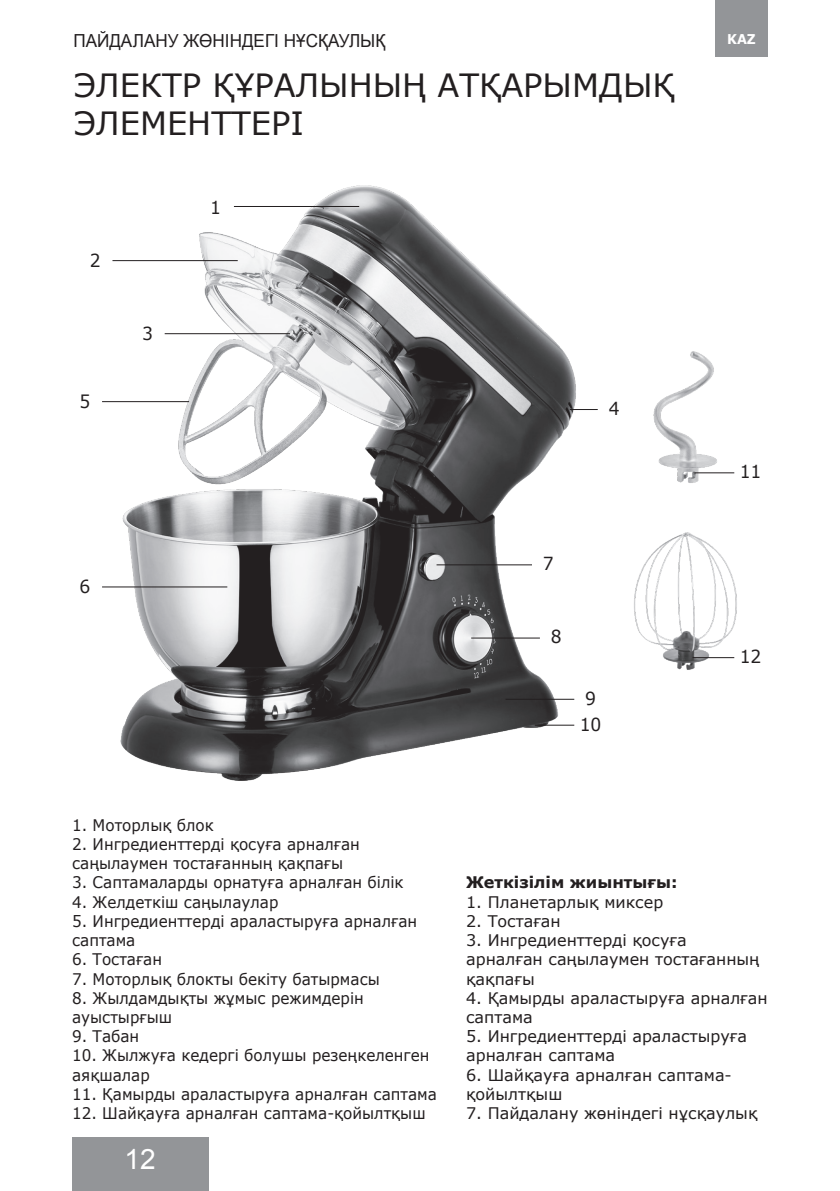
<style>
.page{position:relative;width:840px;height:1191px;background:#fff}
.page>*{position:absolute;margin:0;border:0;box-sizing:border-box;transform-origin:0 0}
.t1{font:32px/38.4px "Verdana";color:#231f20}
.t2{font:28px "Verdana";color:#fff}
.t3{font:18px "Arial";color:#231f20;scale:.95 1}
.t4{font:18px/25.8px "Verdana";color:#231f20;text-align:center;scale:.95 1}
.t5{font:16px/19.2px "Verdana";color:#231f20;scale:.95 1}
.t6{font:16px/19.2px "Verdana";color:#231f20}
.t7{font:700 16px "Verdana";color:#231f20}
.t8{font:700 13.6px "Verdana";color:#fff;scale:.95 1}
.s1{font-family:"Arial"}
</style>
<div class="page">
<div style="left:714px;top:0;width:53px;height:57px;background:#939598"></div>
<div style="left:72px;top:1137px;width:136px;height:54px;background:#939598"></div>
<img style="left:102px;top:185px;width:496px;height:596px">
<img style="left:653px;top:351px;width:82px;height:132px">
<img style="left:634px;top:532px;width:103px;height:138px">
<hr style="left:234px;top:206px;width:125px;height:1px;background:#231f20">
<hr style="left:112px;top:260px;width:125px;height:1px;background:#231f20">
<hr style="left:165px;top:333px;width:125px;height:1px;background:#231f20">
<hr style="left:102px;top:401px;width:87px;height:1px;background:#231f20">
<hr style="left:102px;top:586px;width:125px;height:1px;background:#231f20">
<svg style="left:569px;top:409px;width:28px;height:1px"></svg>
<hr style="left:436px;top:564px;width:95px;height:1px;background:#231f20">
<hr style="left:471px;top:637px;width:68px;height:1px;background:#231f20">
<hr style="left:505px;top:699px;width:69px;height:1px;background:#231f20">
<hr style="left:534px;top:724px;width:40px;height:1px;background:#231f20">
<hr style="left:694px;top:472px;width:39px;height:1px;background:#231f20">
<hr style="left:692px;top:657px;width:41px;height:1px;background:#231f20">
<p class="t3" style="left:73px;top:29px;width:330px">ПАЙДАЛАНУ ЖӨНІНДЕГІ НҰСҚАУЛЫҚ</p>
<h1 class="t1" style="left:74px;top:65px;width:602px">ЭЛЕКТР ҚҰРАЛЫНЫҢ АТҚАРЫМДЫҚ<br>ЭЛЕМЕНТТЕРІ</h1>
<p class="t4" style="left:90px;top:247px;width:13px">2</p>
<p class="t4" style="left:79px;top:388px;width:13px">5</p>
<p class="t4" style="left:142px;top:320px;width:13px">3</p>
<p class="t4" style="left:210px;top:194px;width:13px">1</p>
<p class="t4" style="left:79px;top:573px;width:13px">6</p>
<p class="t4" style="left:608px;top:395px;width:13px">4</p>
<p class="t4" style="left:542px;top:550px;width:13px">7</p>
<p class="t4" style="left:550px;top:624px;width:13px">8</p>
<p class="t4" style="left:579px;top:685px;width:24px">9<br>10</p>
<p class="t8" style="left:726px;top:30px;width:32px">KAZ</p>
<p class="t4" style="left:739px;top:458px;width:24px">11</p>
<p class="t4" style="left:739px;top:643px;width:24px">12</p>
<p class="t5" style="left:72px;top:815px;width:151px">1. Моторлық блок</p>
<p class="t5" style="left:72px;top:834px;width:304px">2. Ингредиенттерді қосуға арналған саңылаумен тостағанның қақпағы</p>
<p class="t5" style="left:72px;top:873px;width:350px">3. Саптамаларды орнатуға арналған білік</p>
<p class="t5" style="left:72px;top:892px;width:219px">4. Желдеткіш саңылаулар</p>
<p class="t5" style="left:72px;top:911px;width:364px">5. Ингредиенттерді араластыруға арналған саптама</p>
<p class="t5" style="left:72px;top:949px;width:96px">6. Тостаған</p>
<p class="t5" style="left:72px;top:969px;width:325px">7. Моторлық блокты бекіту батырмасы</p>
<p class="t5" style="left:72px;top:988px;width:308px">8. Жылдамдықты жұмыс режимдерін ауыстырғыш</p>
<p class="t5" style="left:72px;top:1026px;width:72px">9. Табан</p>
<p class="t5" style="left:72px;top:1045px;width:377px">10. Жылжуға кедергi болушы резеңкеленген аяқшалар</p>
<p class="t5" style="left:72px;top:1084px;width:385px">11. Қамырды араластыруға арналған саптама</p>
<p class="t5" style="left:72px;top:1103px;width:373px">12. Шайқауға арналған саптама-қойылтқыш</p>
<h2 class="t2" style="left:122px;top:1132px;width:37px">12<span class="s1">12</span></h2>
<p class="t7" style="left:466px;top:871px;width:213px">Жеткізілім жиынтығы:</p>
<p class="t6" style="left:466px;top:892px;width:199px">1. Планетарлық миксер</p>
<p class="t6" style="left:466px;top:911px;width:96px">2. Тостаған</p>
<p class="t6" style="left:466px;top:930px;width:295px">3. Ингредиенттерді қосуға арналған саңылаумен тостағанның қақпағы</p>
<p class="t6" style="left:466px;top:988px;width:303px">4. Қамырды араластыруға арналған саптама</p>
<p class="t6" style="left:466px;top:1026px;width:282px">5. Ингредиенттерді араластыруға арналған саптама</p>
<p class="t6" style="left:466px;top:1065px;width:267px">6. Шайқауға арналған саптама&shy;қойылтқыш</p>
<p class="t6" style="left:466px;top:1103px;width:293px">7. Пайдалану жөніндегі нұсқаулық</p>
</div>
